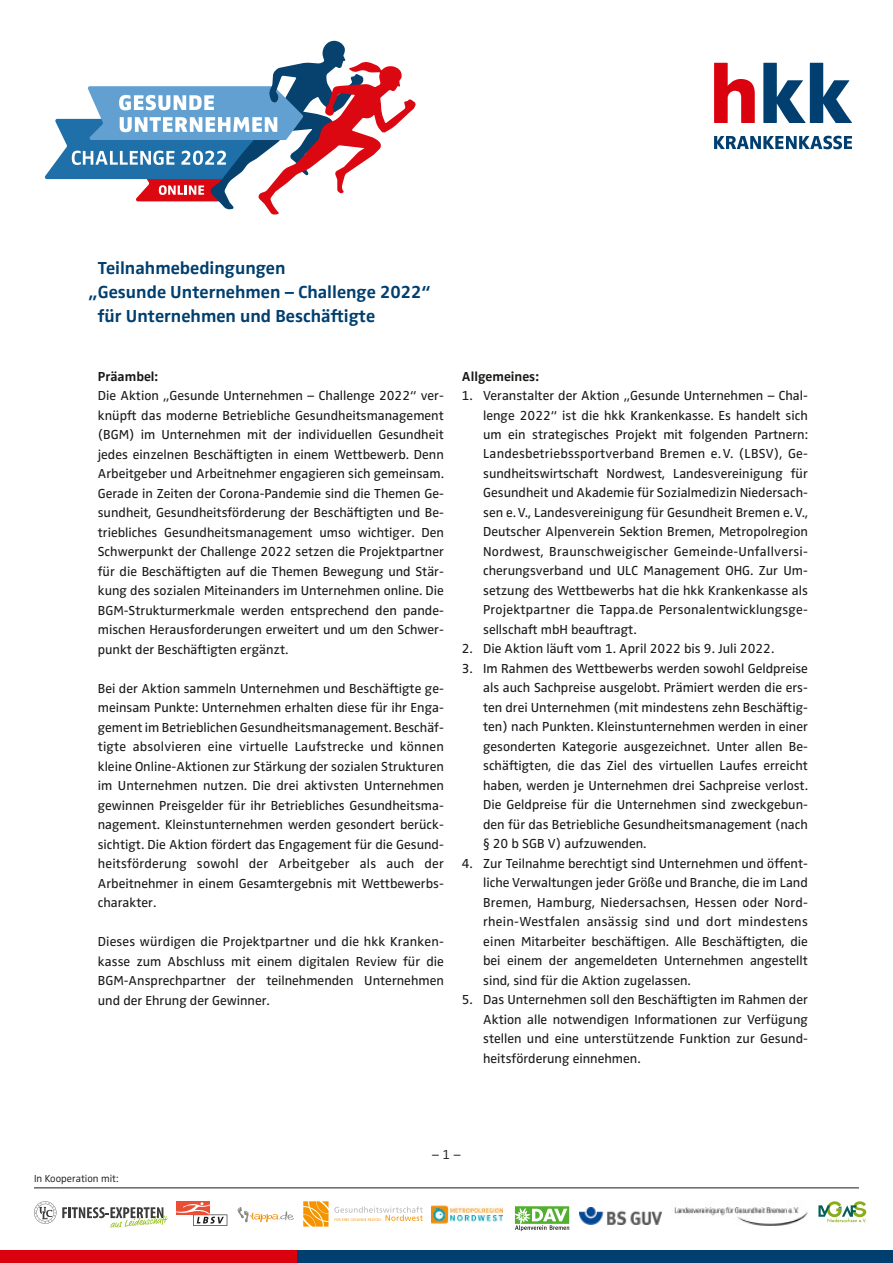
<style>
.page{position:relative;width:893px;height:1263px;background:#fff}
.page>*{position:absolute;margin:0;border:0;box-sizing:border-box;transform-origin:0 0}
.t1{font:700 18px "Zwo";color:#003f6f}
.t2{font:13.5px/19.5px "Zwo";color:#1a1a18;text-align:justify}
.t3{font:700 13.5px "Zwo";color:#1a1a18}
.t4{font:300 13.5px "Zwo";color:#1a1a18}
.t5{font:300 10.5px "Zwo";color:#1a1a18}
</style>
<div class="page">
<svg style="left:45px;top:41px;width:371px;height:173px"></svg>
<div style="left:0;top:1250px;width:298px;height:13px;background:#da020e"></div>
<div style="left:298px;top:1250px;width:595px;height:13px;background:#003f6f"></div>
<hr style="left:34px;top:1187px;width:825px;height:1px;background:#1a1a18">
<svg style="left:176px;top:1201px;width:51px;height:25px"></svg>
<svg style="left:303px;top:1201px;width:120px;height:25px"></svg>
<svg style="left:62px;top:1207px;width:106px;height:21px"></svg>
<svg style="left:34px;top:1201px;width:22px;height:23px"></svg>
<svg style="left:237px;top:1207px;width:57px;height:16px"></svg>
<img style="left:674px;top:1207px;width:134px;height:19px">
<svg style="left:818px;top:1201px;width:49px;height:21px"></svg>
<svg style="left:514px;top:1206px;width:56px;height:24px"></svg>
<svg style="left:515px;top:1206px;width:54px;height:25px"></svg>
<img style="left:431px;top:1205px;width:72px;height:19px">
<img style="left:579px;top:1208px;width:83px;height:16px">
<svg style="left:714px;top:63px;width:41px;height:60px"></svg>
<svg style="left:763px;top:63px;width:89px;height:60px"></svg>
<svg style="left:714px;top:136px;width:138px;height:13px"></svg>
<h1 class="t1" style="left:98px;top:258px;width:189px">Teilnahmebedingungen</h1>
<h1 class="t1" style="left:89px;top:282px;width:343px">„Gesunde Unternehmen – Challenge 2022“</h1>
<h1 class="t1" style="left:98px;top:306px;width:279px">für Unternehmen und Beschäftigte</h1>
<p class="t3" style="left:98px;top:368px;width:62px">Präambel:</p>
<p class="t2" style="left:98px;top:386px;width:348px">Die Aktion „Gesunde Unternehmen – Challenge 2022“ ver&shy;knüpft das moderne Betriebliche Gesundheitsmanagement (BGM) im Unternehmen mit der individuellen Gesundheit jedes einzelnen Beschäftigten in einem Wettbewerb. Denn Arbeitgeber und Arbeitnehmer engagieren sich gemeinsam.<br>Gerade in Zeiten der Corona-Pandemie sind die Themen Ge&shy;sundheit, Gesundheitsförderung der Beschäftigten und Be&shy;triebliches Gesundheitsmanagement umso wichtiger. Den Schwerpunkt der Challenge 2022 setzen die Projektpartner für die Beschäftigten auf die Themen Bewegung und Stär&shy;kung des sozialen Miteinanders im Unternehmen online. Die BGM-Strukturmerkmale werden entsprechend den pande&shy;mischen Herausforderungen erweitert und um den Schwer&shy;punkt der Beschäftigten ergänzt.</p>
<p class="t2" style="left:98px;top:678px;width:348px">Bei der Aktion sammeln Unternehmen und Beschäftigte ge&shy;meinsam Punkte: Unternehmen erhalten diese für ihr Enga&shy;gement im Betrieblichen Gesundheitsmanagement. Beschäf&shy;tigte absolvieren eine virtuelle Laufstrecke und können kleine Online-Aktionen zur Stärkung der sozialen Strukturen im Unternehmen nutzen. Die drei aktivsten Unternehmen gewinnen Preisgelder für ihr Betriebliches Gesundheitsma&shy;nagement. Kleinstunternehmen werden gesondert berück&shy;sichtigt. Die Aktion fördert das Engagement für die Gesund&shy;heitsförderung sowohl der Arbeitgeber als auch der Arbeitnehmer in einem Gesamtergebnis mit Wettbewerbs&shy;charakter.</p>
<p class="t2" style="left:98px;top:932px;width:348px">Dieses würdigen die Projektpartner und die hkk Kranken&shy;kasse zum Abschluss mit einem digitalen Review für die BGM-Ansprechpartner der teilnehmenden Unternehmen und der Ehrung der Gewinner.</p>
<p class="t3" style="left:462px;top:368px;width:78px">Allgemeines:</p>
<p class="t2" style="left:483px;top:386px;width:326px;text-indent:-21px">1. Veranstalter der Aktion „Gesunde Unternehmen – Chal&shy;lenge 2022“ ist die hkk Krankenkasse. Es handelt sich um ein strategisches Projekt mit folgenden Partnern:<br>Landesbetriebssportverband Bremen e. V. (LBSV), Ge&shy;sundheitswirtschaft Nordwest, Landesvereinigung für Gesundheit und Akademie für Sozialmedizin Niedersach&shy;sen e.V., Landesvereinigung für Gesundheit Bremen e.V., Deutscher Alpenverein Sektion Bremen, Metropolregion Nordwest, Braunschweigischer Gemeinde-Unfallversi&shy;cherungsverband und ULC Management OHG. Zur Um&shy;setzung des Wettbewerbs hat die hkk Krankenkasse als Projektpartner die Tappa.de Personalentwicklungsge&shy;sellschaft mbH beauftragt.</p>
<p class="t2" style="left:462px;top:639px;width:314px">2. Die Aktion läuft vom 1. April 2022 bis 9. Juli 2022.</p>
<p class="t2" style="left:483px;top:659px;width:326px;text-indent:-21px">3. Im Rahmen des Wettbewerbs werden sowohl Geldpreise als auch Sachpreise ausgelobt. Prämiert werden die ers&shy;ten drei Unternehmen (mit mindestens zehn Beschäftig&shy;ten) nach Punkten. Kleinstunternehmen werden in einer gesonderten Kategorie ausgezeichnet. Unter allen Be&shy;schäftigten, die das Ziel des virtuellen Laufes erreicht haben, werden je Unternehmen drei Sachpreise verlost.<br>Die Geldpreise für die Unternehmen sind zweckgebun&shy;den für das Betriebliche Gesundheitsmanagement (nach § 20 b SGB V) aufzuwenden.</p>
<p class="t2" style="left:483px;top:853px;width:326px;text-indent:-21px">4. Zur Teilnahme berechtigt sind Unternehmen und öffent&shy;liche Verwaltungen jeder Größe und Branche, die im Land Bremen, Hamburg, Niedersachsen, Hessen oder Nord&shy;rhein-Westfalen ansässig sind und dort mindestens einen Mitarbeiter beschäftigen. Alle Beschäftigten, die bei einem der angemeldeten Unternehmen angestellt sind, sind für die Aktion zugelassen.</p>
<p class="t2" style="left:483px;top:990px;width:326px;text-indent:-21px">5. Das Unternehmen soll den Beschäftigten im Rahmen der Aktion alle notwendigen Informationen zur Verfügung stellen und eine unterstützende Funktion zur Gesund&shy;heitsförderung einnehmen.</p>
<p class="t5" style="left:34px;top:1172px;width:86px">In Kooperation mit:</p>
<p class="t4" style="left:432px;top:1146px;width:31px">– 1 –</p>
</div>
